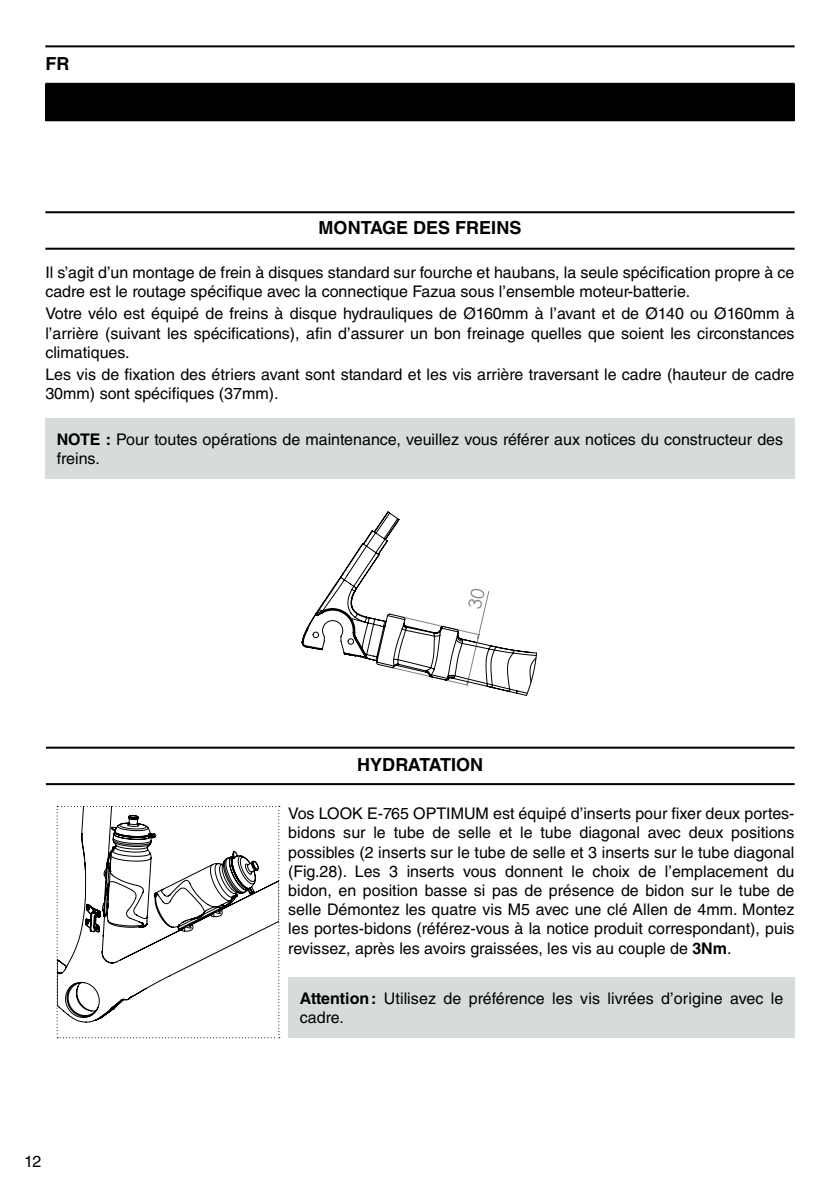
<style>
.page{position:relative;width:840px;height:1191px;background:#fff}
.page>*{position:absolute;margin:0;border:0;box-sizing:border-box;transform-origin:0 0}
.t1{font:700 18px "Helvetica LT Std";color:#000}
.t2{font:16px/19.2px "Helvetica LT Std";color:#000}
.t3{font:9.2px "Century Gothic";color:#000}
.s1{font-weight:700}
</style>
<div class="page">
<hr style="left:45px;top:45px;width:749px;height:2px;background:#000">
<div style="left:45px;top:84px;width:749px;height:37px;background:#000"></div>
<hr style="left:45px;top:83px;width:749px;height:2px;background:#000">
<hr style="left:45px;top:211px;width:749px;height:2px;background:#000">
<hr style="left:45px;top:248px;width:749px;height:2px;background:#000">
<div style="left:45px;top:418px;width:749px;height:61px;background:#d8dbdc"></div>
<svg style="left:57px;top:806px;width:223px;height:232px"></svg>
<div style="left:288px;top:977px;width:506px;height:61px;background:#d8dbdc"></div>
<hr style="left:46px;top:746px;width:748px;height:2px;background:#000">
<hr style="left:46px;top:783px;width:748px;height:2px;background:#000">
<svg style="left:301px;top:511px;width:235px;height:184px"></svg>
<svg style="left:354px;top:632px;width:2px;height:6px"></svg>
<svg style="left:392px;top:588px;width:96px;height:97px"></svg>
<p class="t1" style="left:45px;top:52px;width:25px">FR</p>
<p class="t1" style="left:318px;top:216px;width:204px">MONTAGE DES FREINS</p>
<p class="t2" style="left:45px;top:263px;width:750px">Il s’agit d’un montage de frein à disques standard sur fourche et haubans, la seule spécification propre à ce cadre est le routage spécifique avec la connectique Fazua sous l’ensemble moteur-batterie.</p>
<p class="t2" style="left:45px;top:304px;width:750px;text-align:justify">Votre vélo est équipé de freins à disque hydrauliques de Ø160mm à l’avant et de Ø140 ou Ø160mm à l’arrière (suivant les spécifications), afin d’assurer un bon freinage quelles que soient les circonstances climatiques.</p>
<p class="t2" style="left:45px;top:364px;width:750px">Les vis de fixation des étriers avant sont standard et les vis arrière traversant le cadre (hauteur de cadre<br>30mm) sont spécifiques (37mm).</p>
<p class="t2" style="left:57px;top:429px;width:727px"><span class="s1">NOTE :</span> Pour toutes opérations de maintenance, veuillez vous référer aux notices du constructeur des freins.</p>
<p class="t1" style="left:357px;top:753px;width:127px">HYDRATATION</p>
<p class="t2" style="left:24px;top:1151px;width:19px">12</p>
<p class="t2" style="left:288px;top:804px;width:507px;text-align:justify">Vos LOOK E-765 OPTIMUM est équipé d’inserts pour fixer deux portes&shy;bidons sur le tube de selle et le tube diagonal avec deux positions possibles (2 inserts sur le tube de selle et 3 inserts sur le tube diagonal (Fig.28). Les 3 inserts vous donnent le choix de l’emplacement du bidon, en position basse si pas de présence de bidon sur le tube de selle Démontez les quatre vis M5 avec une clé Allen de 4mm. Montez les portes-bidons (référez-vous à la notice produit correspondant), puis revissez, après les avoirs graissées, les vis au couple de <span class="s1">3Nm</span>.</p>
<p class="t2" style="left:299px;top:988px;width:485px"><span class="s1">Attention:</span> Utilisez de préférence les vis livrées d’origine avec le cadre.</p>
<p class="t3" style="left:375px;top:882px;width:8px">A</p>
</div>
